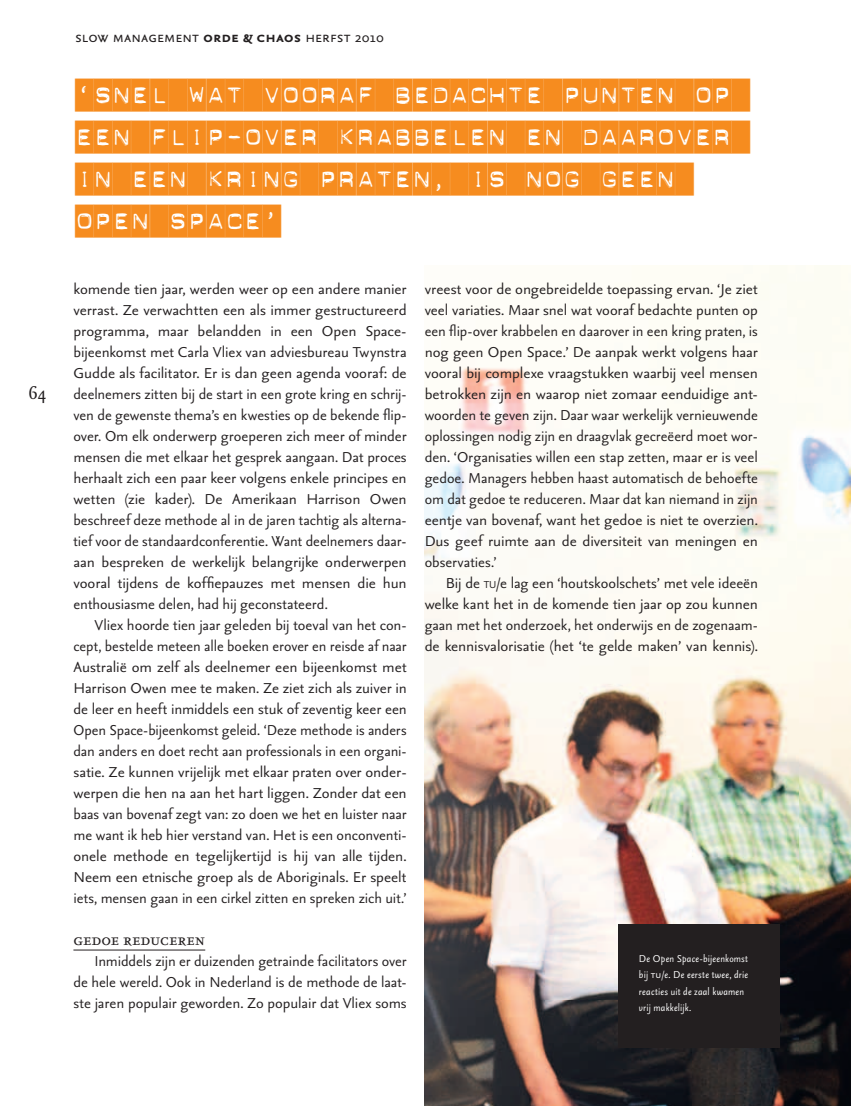
<style>
.page{position:relative;width:851px;height:1106px;background:#fff}
.page>*{position:absolute;margin:0;border:0;box-sizing:border-box;transform-origin:0 0}
.t1{font:33px/42px "Dynamoe";color:#f68c1f}
.t2{font:italic 22.5px "Seria";color:#231f20}
.t3{font:18.75px "Seria Regular Caps";letter-spacing:.005em;color:#231f20}
.t4{font:18px "Seria Sans Regular Caps";color:#231f20}
.t5{font:17.25px/21px "Seria Sans";letter-spacing:-.005em;color:#231f20;text-align:justify;scale:1.04 1}
.t6{font:17.25px/21px "Seria Sans";letter-spacing:-.005em;color:#231f20;text-align:justify}
.t7{font:italic 12px/16.5px "Seria Sans";letter-spacing:.02em;color:#fff}
.s1{font-family:"Seria Sans Bold Caps"}
.s2{font-family:"Seria Sans Regular Caps";font-size:12.15px}
.s3{font-family:"Seria Sans Italic Caps";font-style:normal}
</style>
<div class="page">
<img style="left:424px;top:266px;width:426px;height:840px">
<hr style="left:73px;top:949px;width:132px;height:1px;background:#231f20">
<div style="left:618px;top:924px;width:161px;height:123px;background:#231f20"></div>
<h2 class="t2" style="left:29px;top:382px;width:19px">64</h2>
<p class="t4" style="left:75px;top:28px;width:310px">slow management <span class="s1">orde &amp; chaos</span> herfst 2010</p>
<h1 class="t1" style="left:75px;top:74px;width:658px">‘SNEL WAT VOORAF BEDACHTE PUNTEN OP<br>EEN FLIP-OVER KRABBELEN EN DAAROVER<br>IN EEN KRING PRATEN, IS NOG GEEN<br>OPEN SPACE’</h1>
<p class="t5" style="left:73px;top:279px;width:322px">komende tien jaar, werden weer op een andere manier verrast. Ze verwachtten een als immer gestructureerd programma, maar belandden in een Open Space&shy;bijeenkomst met Carla Vliex van adviesbureau Twynstra Gudde als facilitator. Er is dan geen agenda vooraf: de deelnemers zitten bij de start in een grote kring en schrij&shy;ven de gewenste thema’s en kwesties op de bekende flip&shy;over. Om elk onderwerp groeperen zich meer of minder mensen die met elkaar het gesprek aangaan. Dat proces herhaalt zich een paar keer volgens enkele principes en wetten (zie kader). De Amerikaan Harrison Owen beschreef deze methode al in de jaren tachtig als alterna&shy;tief voor de standaardconferentie. Want deelnemers daar&shy;aan bespreken de werkelijk belangrijke onderwerpen vooral tijdens de koffiepauzes met mensen die hun enthousiasme delen, had hij geconstateerd.</p>
<p class="t6" style="left:73px;top:615px;width:335px;text-indent:21px">Vliex hoorde tien jaar geleden bij toeval van het con&shy;cept, bestelde meteen alle boeken erover en reisde af naar Australië om zelf als deelnemer een bijeenkomst met Harrison Owen mee te maken. Ze ziet zich als zuiver in de leer en heeft inmiddels een stuk of zeventig keer een Open Space-bijeenkomst geleid. ‘Deze methode is anders dan anders en doet recht aan professionals in een organi&shy;satie. Ze kunnen vrijelijk met elkaar praten over onder&shy;werpen die hen na aan het hart liggen. Zonder dat een baas van bovenaf zegt van: zo doen we het en luister naar me want ik heb hier verstand van. Het is een onconventi&shy;onele methode en tegelijkertijd is hij van alle tijden.<br>Neem een etnische groep als de Aboriginals. Er speelt iets, mensen gaan in een cirkel zitten en spreken zich uit.’</p>
<p class="t3" style="left:73px;top:930px;width:133px">gedoe reduceren</p>
<p class="t6" style="left:73px;top:951px;width:335px;text-indent:21px">Inmiddels zijn er duizenden getrainde facilitators over de hele wereld. Ook in Nederland is de methode de laat&shy;ste jaren populair geworden. Zo populair dat Vliex soms</p>
<p class="t5" style="left:424px;top:279px;width:322px">vreest voor de ongebreidelde toepassing ervan. ‘Je ziet veel variaties. Maar snel wat vooraf bedachte punten op een flip-over krabbelen en daarover in een kring praten, is nog geen Open Space.’ De aanpak werkt volgens haar vooral bij complexe vraagstukken waarbij veel mensen betrokken zijn en waarop niet zomaar eenduidige ant&shy;woorden te geven zijn. Daar waar werkelijk vernieuwende oplossingen nodig zijn en draagvlak gecreëerd moet wor&shy;den. ‘Organisaties willen een stap zetten, maar er is veel gedoe. Managers hebben haast automatisch de behoefte om dat gedoe te reduceren. Maar dat kan niemand in zijn eentje van bovenaf, want het gedoe is niet te overzien.<br>Dus geef ruimte aan de diversiteit van meningen en observaties.’</p>
<p class="t6" style="left:424px;top:573px;width:335px;text-indent:21px">Bij de <span class="s2">tU</span>/e lag een ‘houtskoolschets’ met vele ideeën welke kant het in de komende tien jaar op zou kunnen gaan met het onderzoek, het onderwijs en de zogenaam&shy;de kennisvalorisatie (het ‘te gelde maken’ van kennis).</p>
<p class="t7" style="left:639px;top:950px;width:111px">De Open Space-bijeenkomst bij <span class="s3">tu</span>/e. De eerste twee, drie reacties uit de zaal kwamen vrij makkelijk.</p>
</div>
